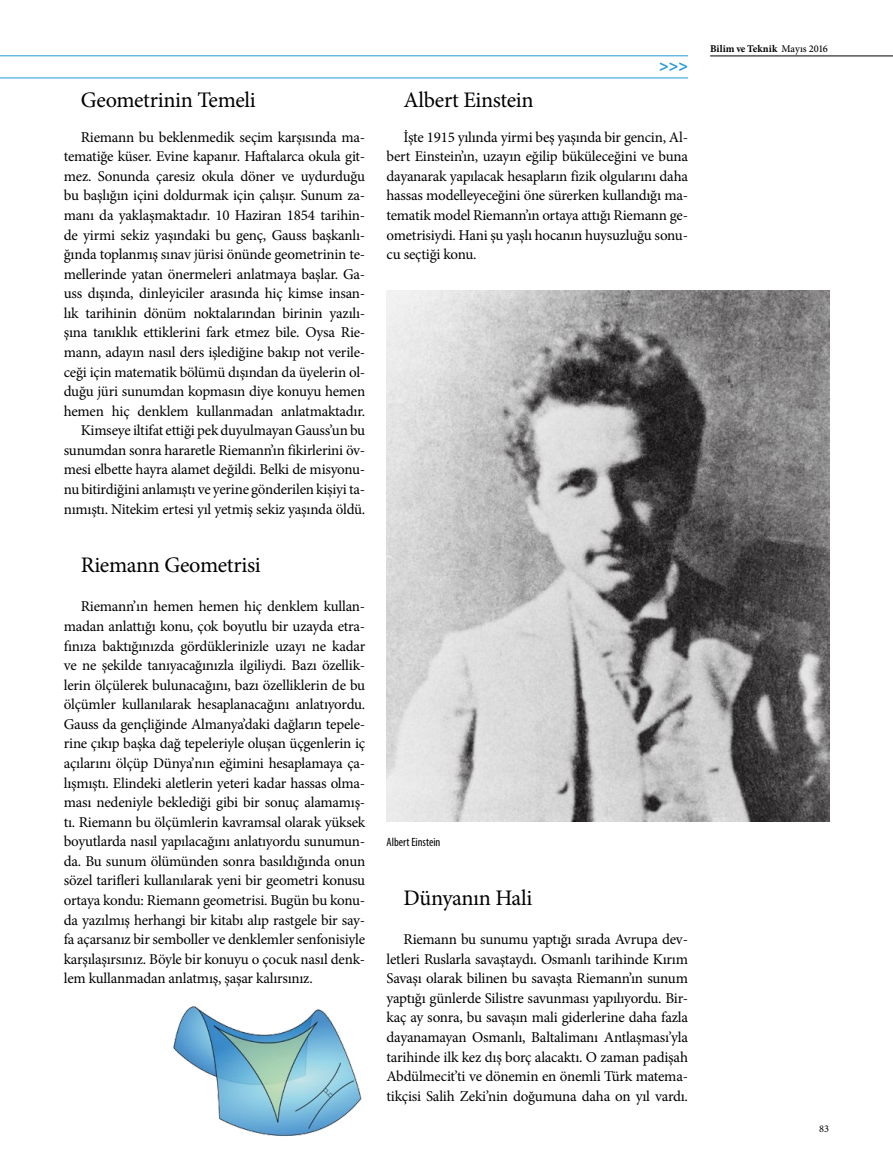
<style>
.page{position:relative;width:893px;height:1170px;background:#fff}
.page>*{position:absolute;margin:0;border:0;box-sizing:border-box;transform-origin:0 0}
.t1{font:22.2px "Minion Pro";letter-spacing:-.015em;color:#000}
.t2{font:700 16.2px "Myriad Pro";color:#2699d6}
.t3{font:15px/19.5px "Minion Pro";letter-spacing:-.015em;color:#000;text-align:justify}
.t4{font:condensed 12px "Myriad Pro";color:#000}
.t5{font:700 10.35px "Minion Pro";letter-spacing:.005em;color:#000}
.t6{font:10.35px "Minion Pro";color:#000}
.s1{font-weight:500}
</style>
<div class="page">
<hr style="left:0;top:78px;width:688px;height:1px;background:#2699d6">
<hr style="left:0;top:56px;width:688px;height:1px;background:#2699d6">
<hr style="left:710px;top:56px;width:182px;height:1px;background:#000">
<img style="left:387px;top:290px;width:442px;height:531px">
<img style="left:173px;top:1006px;width:189px;height:130px">
<h1 class="t1" style="left:81px;top:85px;width:176px">Geometrinin Temeli</h1>
<p class="t3" style="left:64px;top:127px;width:303px;text-align:right">Riemann bu beklenmedik seçim karşısında ma&shy;tematiğe küser. Evine kapanır. Haftalarca okula git&shy;mez. Sonunda çaresiz okula döner ve uydurduğu bu başlığın içini doldurmak için çalışır. Sunum za&shy;manı da yaklaşmaktadır. 10 Haziran 1854 tarihin&shy;de yirmi sekiz yaşındaki bu genç, Gauss başkanlı&shy;ğında toplanmış sınav jürisi önünde geometrinin te&shy;mellerinde yatan önermeleri anlatmaya başlar. Ga&shy;uss dışında, dinleyiciler arasında hiç kimse insan&shy;lık tarihinin dönüm noktalarından birinin yazılı&shy;şına tanıklık ettiklerini fark etmez bile. Oysa Rie&shy;mann, adayın nasıl ders işlediğine bakıp not verile&shy;ceği için matematik bölümü dışından da üyelerin ol&shy;duğu jüri sunumdan kopmasın diye konuyu hemen hemen hiç denklem kullanmadan anlatmaktadır.<br>Kimseye iltifat ettiği pek duyulmayan Gauss’un bu sunumdan sonra hararetle Riemann’ın fikirlerini öv&shy;mesi elbette hayra alamet değildi. Belki de misyonu&shy;nu bitirdiğini anlamıştı ve yerine gönderilen kişiyi ta&shy;nımıştı. Nitekim ertesi yıl yetmiş sekiz yaşında öldü.</p>
<h1 class="t1" style="left:81px;top:550px;width:181px">Riemann Geometrisi</h1>
<p class="t3" style="left:64px;top:597px;width:303px;text-indent:17px">Riemann’ın hemen hemen hiç denklem kullan&shy;madan anlattığı konu, çok boyutlu bir uzayda etra&shy;fınıza baktığınızda gördüklerinizle uzayı ne kadar ve ne şekilde tanıyacağınızla ilgiliydi. Bazı özellik&shy;lerin ölçülerek bulunacağını, bazı özelliklerin de bu ölçümler kullanılarak hesaplanacağını anlatıyordu.<br>Gauss da gençliğinde Almanya’daki dağların tepele&shy;rine çıkıp başka dağ tepeleriyle oluşan üçgenlerin iç açılarını ölçüp Dünya’nın eğimini hesaplamaya ça&shy;lışmıştı. Elindeki aletlerin yeteri kadar hassas olma&shy;ması nedeniyle beklediği gibi bir sonuç alamamış&shy;tı. Riemann bu ölçümlerin kavramsal olarak yüksek boyutlarda nasıl yapılacağını anlatıyordu sunumun&shy;da. Bu sunum ölümünden sonra basıldığında onun sözel tarifleri kullanılarak yeni bir geometri konusu ortaya kondu: Riemann geometrisi. Bugün bu konu&shy;da yazılmış herhangi bir kitabı alıp rastgele bir say&shy;fa açarsanız bir semboller ve denklemler senfonisiyle karşılaşırsınız. Böyle bir konuyu o çocuk nasıl denk&shy;lem kullanmadan anlatmış, şaşar kalırsınız.</p>
<p class="t2" style="left:659px;top:55px;width:30px">&gt;&gt;&gt;</p>
<h1 class="t1" style="left:404px;top:85px;width:132px">Albert Einstein</h1>
<p class="t3" style="left:387px;top:127px;width:303px;text-indent:17px">İşte 1915 yılında yirmi beş yaşında bir gencin, Al&shy;bert Einstein’ın, uzayın eğilip büküleceğini ve buna dayanarak yapılacak hesapların fizik olgularını daha hassas modelleyeceğini öne sürerken kullandığı ma&shy;tematik model Riemann’ın ortaya attığı Riemann ge&shy;ometrisiydi. Hani şu yaşlı hocanın huysuzluğu sonu&shy;cu seçtiği konu.</p>
<p class="t4" style="left:387px;top:834px;width:55px">Albert Einstein</p>
<h1 class="t1" style="left:404px;top:882px;width:130px">Dünyanın Hali</h1>
<p class="t3" style="left:387px;top:929px;width:303px;text-indent:17px">Riemann bu sunumu yaptığı sırada Avrupa dev&shy;letleri Ruslarla savaştaydı. Osmanlı tarihinde Kırım Savaşı olarak bilinen bu savaşta Riemann’ın sunum yaptığı günlerde Silistre savunması yapılıyordu. Bir&shy;kaç ay sonra, bu savaşın mali giderlerine daha fazla dayanamayan Osmanlı, Baltalimanı Antlaşması’yla tarihinde ilk kez dış borç alacaktı. O zaman padişah Abdülmecit’ti ve dönemin en önemli Türk matema&shy;tikçisi Salih Zeki’nin doğumuna daha on yıl vardı.</p>
<p class="t5" style="left:710px;top:41px;width:119px">Bilim ve Teknik <span class="s1">Mayıs 2016</span></p>
<p class="t6" style="left:819px;top:1121px;width:11px">83</p>
</div>
